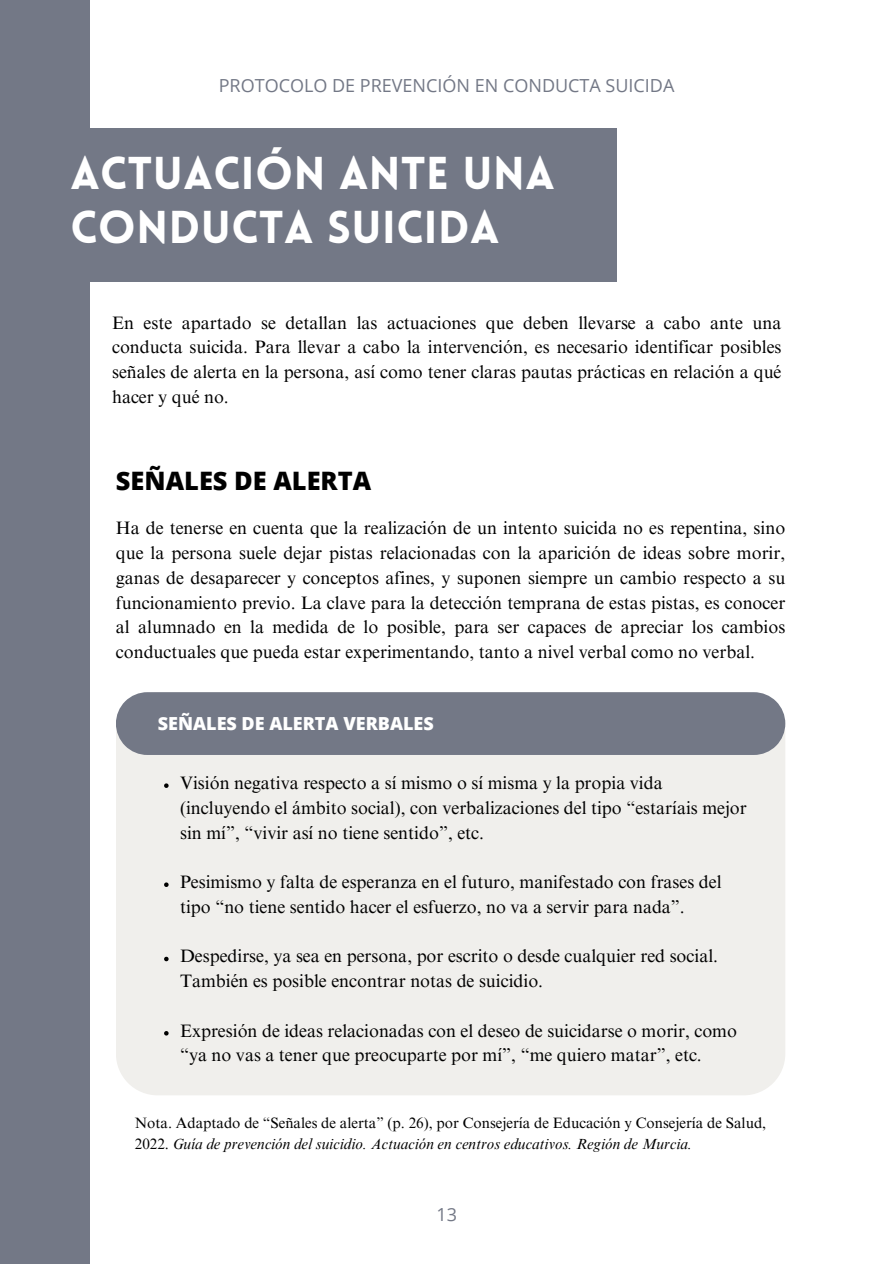
<style>
.page{position:relative;width:894px;height:1264px;background:#fff}
.page>*{position:absolute;margin:0;border:0;box-sizing:border-box;transform-origin:0 0}
.t1{font:900 45px/54px "Lovelo";letter-spacing:.01em;color:#fff}
.t2{font:800 25.35px "Open Sans";color:#000}
.t3{font:18px/24.8px "Times NRMT Pro";color:#000}
.t4{font:18px "Open Sans";color:#737886}
.t5{font:800 18px "Open Sans";color:#fff}
.t6{font:15px/20.2px "Times NRMT Pro";color:#000}
.s1{font-style:italic}
</style>
<div class="page">
<div style="left:0;top:0;width:89px;height:1263px;background:#737886"></div>
<div style="left:45px;top:128px;width:571px;height:154px;background:#737886"></div>
<div style="left:116px;top:755px;width:669px;height:340px;background:#f0efec"></div>
<div style="left:116px;top:692px;width:669px;height:63px;background:#737886"></div>
<svg style="left:164px;top:783px;width:4px;height:5px"></svg>
<svg style="left:164px;top:882px;width:4px;height:5px"></svg>
<svg style="left:164px;top:956px;width:4px;height:5px"></svg>
<svg style="left:164px;top:1031px;width:4px;height:4px"></svg>
<p class="t4" style="left:219px;top:73px;width:457px">PROTOCOLO DE PREVENCIÓN EN CONDUCTA SUICIDA</p>
<h1 class="t1" style="left:70px;top:151px;width:486px">ACTUACIÓN ANTE UNA<br>CONDUCTA SUICIDA</h1>
<p class="t3" style="left:112px;top:312px;width:670px;text-align:justify">En este apartado se detallan las actuaciones que deben llevarse a cabo ante una conducta suicida. Para llevar a cabo la intervención, es necesario identificar posibles señales de alerta en la persona, así como tener claras pautas prácticas en relación a qué hacer y qué no.</p>
<h2 class="t2" style="left:116px;top:462px;width:257px">SEÑALES DE ALERTA</h2>
<p class="t3" style="left:116px;top:518px;width:670px;text-align:justify">Ha de tenerse en cuenta que la realización de un intento suicida no es repentina, sino que la persona suele dejar pistas relacionadas con la aparición de ideas sobre morir, ganas de desaparecer y conceptos afines, y suponen siempre un cambio respecto a su funcionamiento previo. La clave para la detección temprana de estas pistas, es conocer al alumnado en la medida de lo posible, para ser capaces de apreciar los cambios conductuales que pueda estar experimentando, tanto a nivel verbal como no verbal.</p>
<p class="t5" style="left:158px;top:711px;width:277px">SEÑALES DE ALERTA VERBALES</p>
<p class="t3" style="left:180px;top:772px;width:568px">Visión negativa respecto a sí mismo o sí misma y la propia vida (incluyendo el ámbito social), con verbalizaciones del tipo “estaríais mejor sin mí”, “vivir así no tiene sentido”, etc.</p>
<p class="t3" style="left:180px;top:871px;width:543px">Pesimismo y falta de esperanza en el futuro, manifestado con frases del tipo “no tiene sentido hacer el esfuerzo, no va a servir para nada”.</p>
<p class="t3" style="left:180px;top:946px;width:539px">Despedirse, ya sea en persona, por escrito o desde cualquier red social.<br>También es posible encontrar notas de suicidio.</p>
<p class="t3" style="left:180px;top:1020px;width:558px">Expresión de ideas relacionadas con el deseo de suicidarse o morir, como “ya no vas a tener que preocuparte por mí”, “me quiero matar”, etc.</p>
<p class="t6" style="left:135px;top:1114px;width:632px">Nota. Adaptado de “Señales de alerta” (p. 26), por Consejería de Educación y Consejería de Salud,<br>2022. <span class="s1">Guía de prevención del suicidio. Actuación en centros educativos. Región de Murcia.</span></p>
<p class="t4" style="left:436px;top:1201px;width:22px">13</p>
</div>
